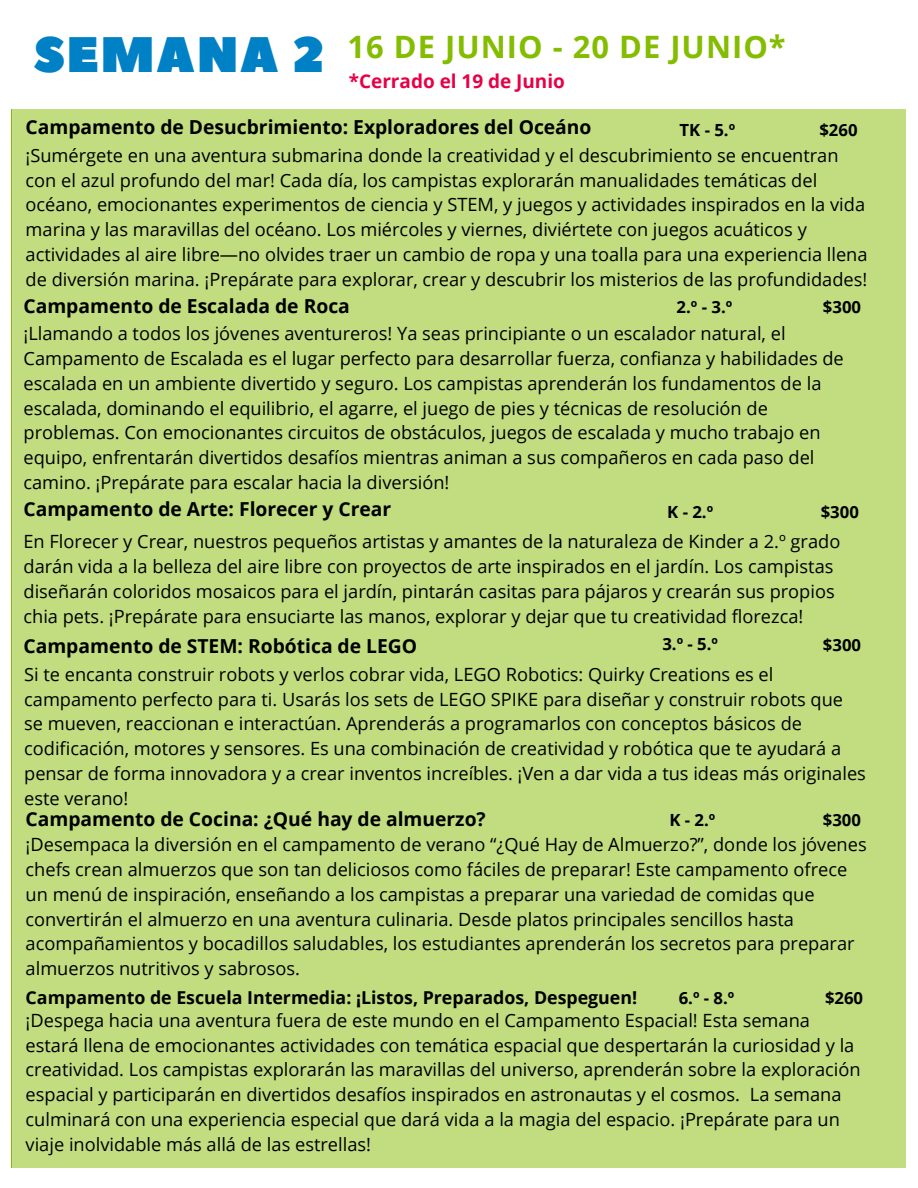
<style>
.page{position:relative;width:918px;height:1188px;background:#fff}
.page>*{position:absolute;margin:0;border:0;box-sizing:border-box;transform-origin:0 0}
.t1{font:49.8px "Peace Sans";letter-spacing:.035em;color:#0081c6}
.t2{font:700 30.9px "Open Sans";letter-spacing:.035em;color:#84bd00}
.t3{font:700 19.35px "Open Sans";color:#000}
.t4{font:700 18.9px "Open Sans";color:#e70046}
.t5{font:18.3px/24.8px "Open Sans";color:#000}
.t6{font:700 17.85px "Open Sans";color:#000}
.t7{font:700 16.8px "Open Sans";color:#000}
</style>
<div class="page">
<div style="left:12px;top:109px;width:894px;height:1059px;background:#c1dd7f"></div>
<p class="t1" style="left:34px;top:22px;width:293px">SEMANA 2</p>
<h4 class="t2" style="left:348px;top:25px;width:440px">16 DE JUNIO - 20 DE JUNIO*</h4>
<p class="t4" style="left:349px;top:68px;width:218px">*Cerrado el 19 de Junio</p>
<h2 class="t3" style="left:26px;top:114px;width:567px">Campamento de Desucbrimiento: Exploradores del Oceáno</h2>
<h3 class="t7" style="left:680px;top:118px;width:57px">TK - 5.º</h3>
<h3 class="t7" style="left:819px;top:118px;width:40px">$260</h3>
<h1 class="t5" style="left:26px;top:142px;width:844px">¡Sumérgete en una aventura submarina donde la creatividad y el descubrimiento se encuentran con el azul profundo del mar! Cada día, los campistas explorarán manualidades temáticas del océano, emocionantes experimentos de ciencia y STEM, y juegos y actividades inspirados en la vida marina y las maravillas del océano. Los miércoles y viernes, diviértete con juegos acuáticos y actividades al aire libre—no olvides traer un cambio de ropa y una toalla para una experiencia llena de diversión marina. ¡Prepárate para explorar, crear y descubrir los misterios de las profundidades!</h1>
<h3 class="t3" style="left:24px;top:292px;width:328px">Campamento de Escalada de Roca</h3>
<h5 class="t7" style="left:677px;top:295px;width:57px">2.º - 3.º</h5>
<p class="t7" style="left:823px;top:295px;width:40px">$300</p>
<h4 class="t5" style="left:24px;top:321px;width:822px">¡Llamando a todos los jóvenes aventureros! Ya seas principiante o un escalador natural, el Campamento de Escalada es el lugar perfecto para desarrollar fuerza, confianza y habilidades de escalada en un ambiente divertido y seguro. Los campistas aprenderán los fundamentos de la escalada, dominando el equilibrio, el agarre, el juego de pies y técnicas de resolución de problemas. Con emocionantes circuitos de obstáculos, juegos de escalada y mucho trabajo en equipo, enfrentarán divertidos desafíos mientras animan a sus compañeros en cada paso del camino. ¡Prepárate para escalar hacia la diversión!</h4>
<h5 class="t3" style="left:24px;top:495px;width:369px">Campamento de Arte: Florecer y Crear</h5>
<p class="t7" style="left:667px;top:500px;width:47px">K - 2.º</p>
<h4 class="t7" style="left:821px;top:500px;width:40px">$300</h4>
<h3 class="t5" style="left:24px;top:529px;width:818px">En Florecer y Crear, nuestros pequeños artistas y amantes de la naturaleza de Kinder a 2.º grado darán vida a la belleza del aire libre con proyectos de arte inspirados en el jardín. Los campistas diseñarán coloridos mosaicos para el jardín, pintarán casitas para pájaros y crearán sus propios chia pets. ¡Prepárate para ensuciarte las manos, explorar y dejar que tu creatividad florezca!</h3>
<p class="t3" style="left:24px;top:632px;width:395px">Campamento de STEM: Robótica de LEGO</p>
<p class="t7" style="left:662px;top:632px;width:57px">3.º - 5.º</p>
<h4 class="t5" style="left:24px;top:661px;width:843px">Si te encanta construir robots y verlos cobrar vida, LEGO Robotics: Quirky Creations es el campamento perfecto para ti. Usarás los sets de LEGO SPIKE para diseñar y construir robots que se mueven, reaccionan e interactúan. Aprenderás a programarlos con conceptos básicos de codificación, motores y sensores. Es una combinación de creatividad y robótica que te ayudará a pensar de forma innovadora y a crear inventos increíbles. ¡Ven a dar vida a tus ideas más originales este verano!</h4>
<h3 class="t7" style="left:823px;top:633px;width:40px">$300</h3>
<h5 class="t3" style="left:26px;top:805px;width:462px">Campamento de Cocina: ¿Qué hay de almuerzo?</h5>
<p class="t7" style="left:669px;top:808px;width:47px">K - 2.º</p>
<h4 class="t7" style="left:823px;top:808px;width:40px">$300</h4>
<h3 class="t5" style="left:26px;top:832px;width:843px">¡Desempaca la diversión en el campamento de verano “¿Qué Hay de Almuerzo?”, donde los jóvenes chefs crean almuerzos que son tan deliciosos como fáciles de preparar! Este campamento ofrece un menú de inspiración, enseñando a los campistas a preparar una variedad de comidas que convertirán el almuerzo en una aventura culinaria. Desde platos principales sencillos hasta acompañamientos y bocadillos saludables, los estudiantes aprenderán los secretos para preparar almuerzos nutritivos y sabrosos.</h3>
<h3 class="t6" style="left:26px;top:985px;width:613px">Campamento de Escuela Intermedia: ¡Listos, Preparados, Despeguen!</h3>
<p class="t5" style="left:26px;top:1008px;width:837px">¡Despega hacia una aventura fuera de este mundo en el Campamento Espacial! Esta semana estará llena de emocionantes actividades con temática espacial que despertarán la curiosidad y la creatividad. Los campistas explorarán las maravillas del universo, aprenderán sobre la exploración espacial y participarán en divertidos desafíos inspirados en astronautas y el cosmos. La semana culminará con una experiencia especial que dará vida a la magia del espacio. ¡Prepárate para un viaje inolvidable más allá de las estrellas!</p>
<p class="t7" style="left:679px;top:986px;width:57px">6.º - 8.º</p>
<h4 class="t7" style="left:825px;top:986px;width:40px">$260</h4>
</div>
